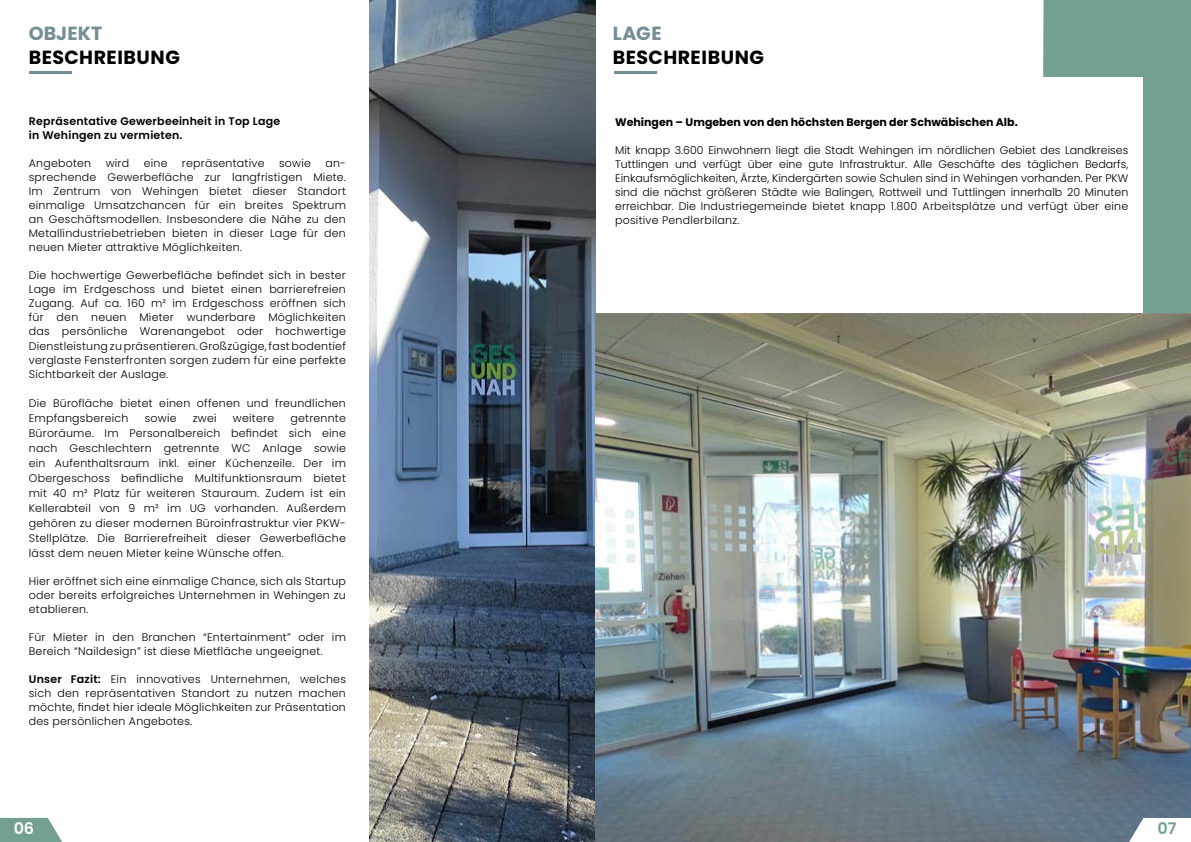
<style>
.page{position:relative;width:1191px;height:842px;background:#fff}
.page>*{position:absolute;margin:0;border:0;box-sizing:border-box;transform-origin:0 0}
.t1{font:700 19px "Poppins";letter-spacing:.025em;color:#000}
.t2{font:700 19px "Poppins";letter-spacing:.005em;color:#748e96}
.t3{font:600 16px "Poppins";color:#fff}
.t4{font:600 16px "Poppins";color:#73a092}
.t5{font:300 11px/14px "Poppins";letter-spacing:.02em;color:#000;text-align:justify}
.t6{font:600 11px/14px "Poppins";letter-spacing:.02em;color:#000}
.t7{font:700 11px "Poppins";color:#000}
.s1{font-weight:600}
</style>
<div class="page">
<img style="left:369px;top:0;width:226px;height:842px">
<div style="left:1043px;top:0;width:148px;height:314px;background:#73a092"></div>
<hr style="left:29px;top:71px;width:42px;height:2px;background:#748e96">
<svg style="left:0;top:818px;width:62px;height:24px"></svg>
<hr style="left:614px;top:71px;width:42px;height:2px;background:#748e96">
<div style="left:615px;top:77px;width:527px;height:247px;background:#fff"></div>
<img style="left:595px;top:314px;width:596px;height:528px">
<svg style="left:1129px;top:818px;width:62px;height:24px"></svg>
<h1 class="t2" style="left:29px;top:25px;width:75px">OBJEKT</h1>
<h1 class="t1" style="left:29px;top:49px;width:153px">BESCHREIBUNG</h1>
<p class="t6" style="left:29px;top:115px;width:253px">Repräsentative Gewerbeeinheit in Top Lage in Wehingen zu vermieten.</p>
<p class="t5" style="left:29px;top:157px;width:64px">Angeboten</p>
<p class="t5" style="left:106px;top:157px;width:25px">wird</p>
<p class="t5" style="left:144px;top:157px;width:25px">eine</p>
<p class="t5" style="left:182px;top:157px;width:84px">repräsentative</p>
<p class="t5" style="left:279px;top:157px;width:33px">sowie</p>
<p class="t5" style="left:29px;top:157px;width:319px;text-indent:296px">an&shy;sprechende Gewerbefläche zur langfristigen Miete.<br>Im Zentrum von Wehingen bietet dieser Standort einmalige Umsatzchancen für ein breites Spektrum an Geschäftsmodellen. Insbesondere die Nähe zu den Metallindustriebetrieben bieten in dieser Lage für den neuen Mieter attraktive Möglichkeiten.</p>
<p class="t5" style="left:29px;top:269px;width:319px">Die hochwertige Gewerbefläche befindet sich in bester Lage im Erdgeschoss und bietet einen barrierefreien Zugang. Auf ca. 160 m² im Erdgeschoss eröffnen sich für den neuen Mieter wunderbare Möglichkeiten das persönliche Warenangebot oder hochwertige Dienstleistung zu präsentieren. Großzügige, fast bodentief verglaste Fensterfronten sorgen zudem für eine perfekte Sichtbarkeit der Auslage.</p>
<p class="t5" style="left:29px;top:395px;width:319px;line-height:15px">Die Bürofläche bietet einen offenen und freundlichen<br>Empfangsbereich</p>
<p class="t5" style="left:145px;top:411px;width:33px">sowie</p>
<p class="t5" style="left:193px;top:411px;width:25px">zwei</p>
<p class="t5" style="left:233px;top:411px;width:43px">weitere</p>
<p class="t5" style="left:29px;top:410px;width:319px;line-height:15px;text-indent:262px">getrennte Büroräume. Im Personalbereich befindet sich eine nach Geschlechtern getrennte WC Anlage sowie ein Aufenthaltsraum inkl. einer Küchenzeile. Der im Obergeschoss befindliche Multifunktionsraum bietet mit 40 m² Platz für weiteren Stauraum. Zudem ist ein Kellerabteil von 9 m² im UG vorhanden. Außerdem gehören zu dieser modernen Büroinfrastruktur vier PKW-Stellplätze. Die Barrierefreiheit dieser Gewerbefläche lässt dem neuen Mieter keine Wünsche offen.</p>
<p class="t5" style="left:29px;top:574px;width:319px">Hier eröffnet sich eine einmalige Chance, sich als Startup oder bereits erfolgreiches Unternehmen in Wehingen zu etablieren.</p>
<p class="t5" style="left:29px;top:630px;width:319px">Für Mieter in den Branchen “Entertainment” oder im<br>Bereich “Naildesign” ist diese Mietfläche ungeeignet.</p>
<p class="t5" style="left:29px;top:672px;width:319px"><span class="s1">Unser Fazit:</span> Ein innovatives Unternehmen, welches sich den repräsentativen Standort zu nutzen machen möchte, findet hier ideale Möglichkeiten zur Präsentation des persönlichen Angebotes.</p>
<h2 class="t3" style="left:14px;top:819px;width:22px">06</h2>
<h1 class="t2" style="left:613px;top:25px;width:50px">LAGE</h1>
<h1 class="t1" style="left:613px;top:49px;width:153px">BESCHREIBUNG</h1>
<p class="t7" style="left:615px;top:117px;width:404px">Wehingen – Umgeben von den höchsten Bergen der Schwäbischen Alb.</p>
<p class="t5" style="left:615px;top:143px;width:514px">Mit knapp 3.600 Einwohnern liegt die Stadt Wehingen im nördlichen Gebiet des Landkreises Tuttlingen und verfügt über eine gute Infrastruktur. Alle Geschäfte des täglichen Bedarfs, Einkaufsmöglichkeiten, Ärzte, Kindergärten sowie Schulen sind in Wehingen vorhanden. Per PKW sind die nächst größeren Städte wie Balingen, Rottweil und Tuttlingen innerhalb 20 Minuten erreichbar. Die Industriegemeinde bietet knapp 1.800 Arbeitsplätze und verfügt über eine positive Pendlerbilanz.</p>
<h2 class="t4" style="left:1157px;top:819px;width:20px">07</h2>
</div>
